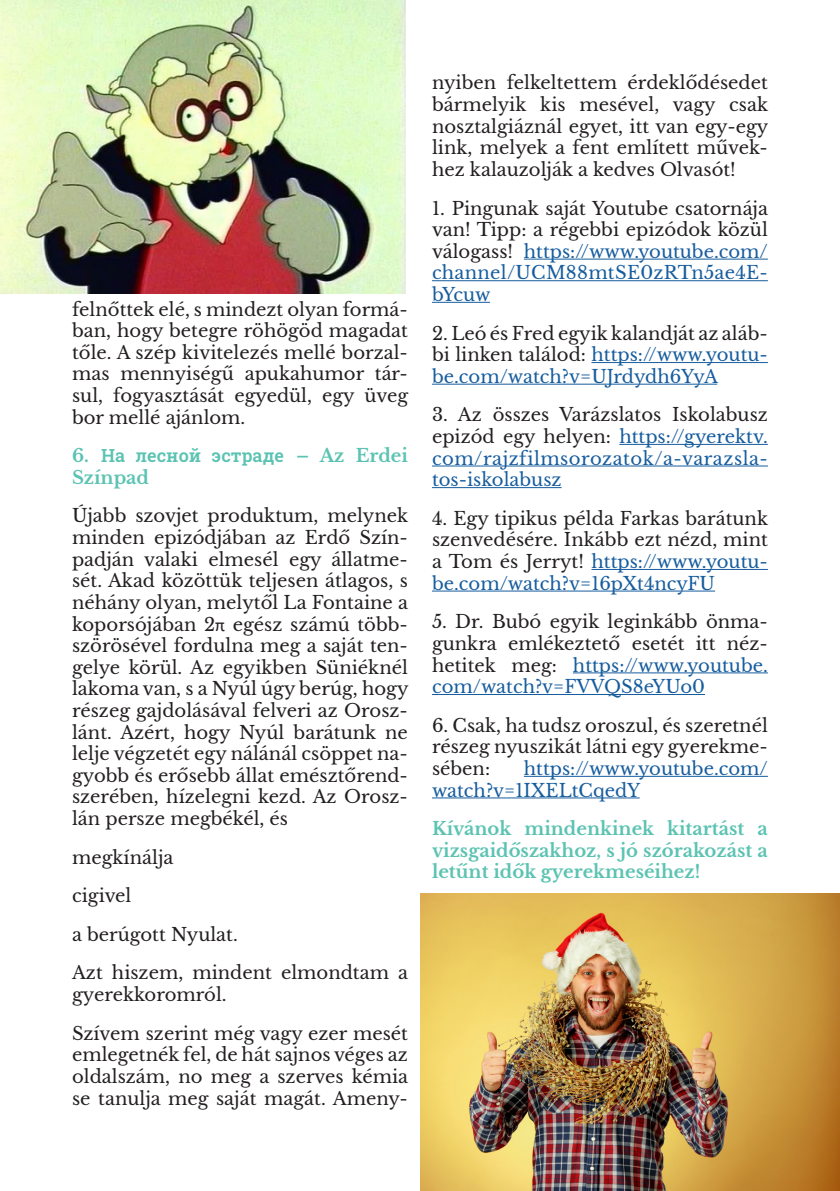
<style>
.page{position:relative;width:840px;height:1191px;background:#fff}
.page>*{position:absolute;margin:0;border:0;box-sizing:border-box;transform-origin:0 0}
.Kenyérszöveg{font:18px/21.6px "Libre Baskerville";color:#231f20;text-align:justify}
.Kenyérszöveg-2{font:18px/21.6px "Libre Baskerville";color:#175d9e;text-align:justify}
.Kenyérszöveg-3{font:700 18px/21.6px "Libre Baskerville";color:#5cc3b2}
.s1{font-family:"Roboto Slab";font-weight:600}
.s2{font-family:"Calibri"}
.s3{color:#175d9e}
.s4{color:#231f20}
</style>
<div class="page">
<hr style="left:523px;top:259px;width:244px;height:1px;background:#175d9e">
<hr style="left:432px;top:280px;width:335px;height:1px;background:#175d9e">
<hr style="left:432px;top:302px;width:57px;height:1px;background:#175d9e">
<hr style="left:591px;top:362px;width:176px;height:1px;background:#175d9e">
<hr style="left:432px;top:384px;width:284px;height:1px;background:#175d9e">
<hr style="left:619px;top:444px;width:148px;height:1px;background:#175d9e">
<hr style="left:432px;top:465px;width:335px;height:1px;background:#175d9e">
<hr style="left:432px;top:487px;width:129px;height:1px;background:#175d9e">
<hr style="left:591px;top:569px;width:176px;height:1px;background:#175d9e">
<hr style="left:432px;top:590px;width:282px;height:1px;background:#175d9e">
<hr style="left:572px;top:672px;width:195px;height:1px;background:#175d9e">
<hr style="left:432px;top:694px;width:272px;height:1px;background:#175d9e">
<hr style="left:523px;top:776px;width:244px;height:1px;background:#175d9e">
<hr style="left:432px;top:797px;width:207px;height:1px;background:#175d9e">
<img style="left:0;top:0;width:405px;height:293px">
<img style="left:420px;top:893px;width:419px;height:298px">
<p class="Kenyérszöveg" style="left:72px;top:298px;width:337px">felnőttek elé, s mindezt olyan formá&shy;ban, hogy betegre röhögöd magadat tőle. A szép kivitelezés mellé borzal&shy;mas mennyiségű apukahumor tár&shy;sul, fogyasztását egyedül, egy üveg bor mellé ajánlom.</p>
<p class="Kenyérszöveg-3" style="left:72px;top:445px;width:337px">6. <span class="s1">На лесной эстраде</span> – Az Erdei<br>Színpad</p>
<p class="Kenyérszöveg" style="left:72px;top:505px;width:338px">Újabb szovjet produktum, melynek minden epizódjában az Erdő Szín&shy;padján valaki elmesél egy állatme&shy;sét. Akad közöttük teljesen átlagos, s néhány olyan, melytől La Fontaine a koporsójában 2<span class="s2">π</span> egész számú több&shy;szörösével fordulna meg a saját ten&shy;gelye körül. Az egyikben Süniéknél lakoma van, s a Nyúl úgy berúg, hogy részeg gajdolásával felveri az Orosz&shy;lánt. Azért, hogy Nyúl barátunk ne lelje végzetét egy nálánál csöppet na&shy;gyobb és erősebb állat emésztőrend&shy;szerében, hízelegni kezd. Az Orosz&shy;lán persze megbékél, és</p>
<p class="Kenyérszöveg" style="left:72px;top:846px;width:103px">megkínálja</p>
<p class="Kenyérszöveg" style="left:72px;top:885px;width:61px">cigivel</p>
<p class="Kenyérszöveg" style="left:72px;top:923px;width:167px">a berúgott Nyulat.</p>
<p class="Kenyérszöveg" style="left:72px;top:962px;width:337px">Azt hiszem, mindent elmondtam a gyerekkoromról.</p>
<p class="Kenyérszöveg" style="left:72px;top:1022px;width:337px">Szívem szerint még vagy ezer mesét emlegetnék fel, de hát sajnos véges az oldalszám, no meg a szerves kémia se tanulja meg saját magát. Amen -</p>
<p class="Kenyérszöveg" style="left:432px;top:72px;width:338px">nyiben felkeltettem érdeklődésedet bármelyik kis mesével, vagy csak nosztalgiáznál egyet, itt van egy-egy link, melyek a fent említett művek&shy;hez kalauzolják a kedves Olvasót!</p>
<p class="Kenyérszöveg" style="left:432px;top:197px;width:337px">1. Pingunak saját Youtube csatornája van! Tipp: a régebbi epizódok közül válogass! <span class="s3">https://www.youtube.com/ channel/UCM88mtSE0zRTn5ae4E&shy;bYcuw</span></p>
<p class="Kenyérszöveg" style="left:432px;top:322px;width:337px">2. Leó és Fred egyik kalandját az aláb&shy;bi linken találod: <span class="s3">https://www.youtu&shy;be.com/watch?v=UJrdydh6YyA</span></p>
<p class="Kenyérszöveg-2" style="left:432px;top:404px;width:337px"><span class="s4">3. Az összes Varázslatos Iskolabusz epizód egy helyen:</span> https://gyerektv. com/rajzfilmsorozatok/a-varazsla&shy;tos-iskolabusz</p>
<p class="Kenyérszöveg" style="left:432px;top:508px;width:337px">4. Egy tipikus példa Farkas barátunk szenvedésére. Inkább ezt nézd, mint a Tom és Jerryt! <span class="s3">https://www.youtu&shy;be.com/watch?v=16pXt4ncyFU</span></p>
<p class="Kenyérszöveg" style="left:432px;top:611px;width:337px">5. Dr. Bubó egyik leginkább önma&shy;gunkra emlékeztető esetét itt néz&shy;hetitek meg: <span class="s3">https://www.youtube. com/watch?v=FVVQS8eYUo0</span></p>
<p class="Kenyérszöveg" style="left:432px;top:714px;width:337px">6. Csak, ha tudsz oroszul, és szeretnél részeg nyuszikát látni egy gyerekme&shy;sében:</p>
<p class="Kenyérszöveg-2" style="left:432px;top:758px;width:337px;text-indent:92px">https://www.youtube.com/ watch?v=1IXELtCqedY</p>
<p class="Kenyérszöveg-3" style="left:432px;top:818px;width:337px;text-align:justify">Kívánok mindenkinek kitartást a vizsgaidőszakhoz, s jó szórakozást a letűnt idők gyerekmeséihez!</p>
</div>
